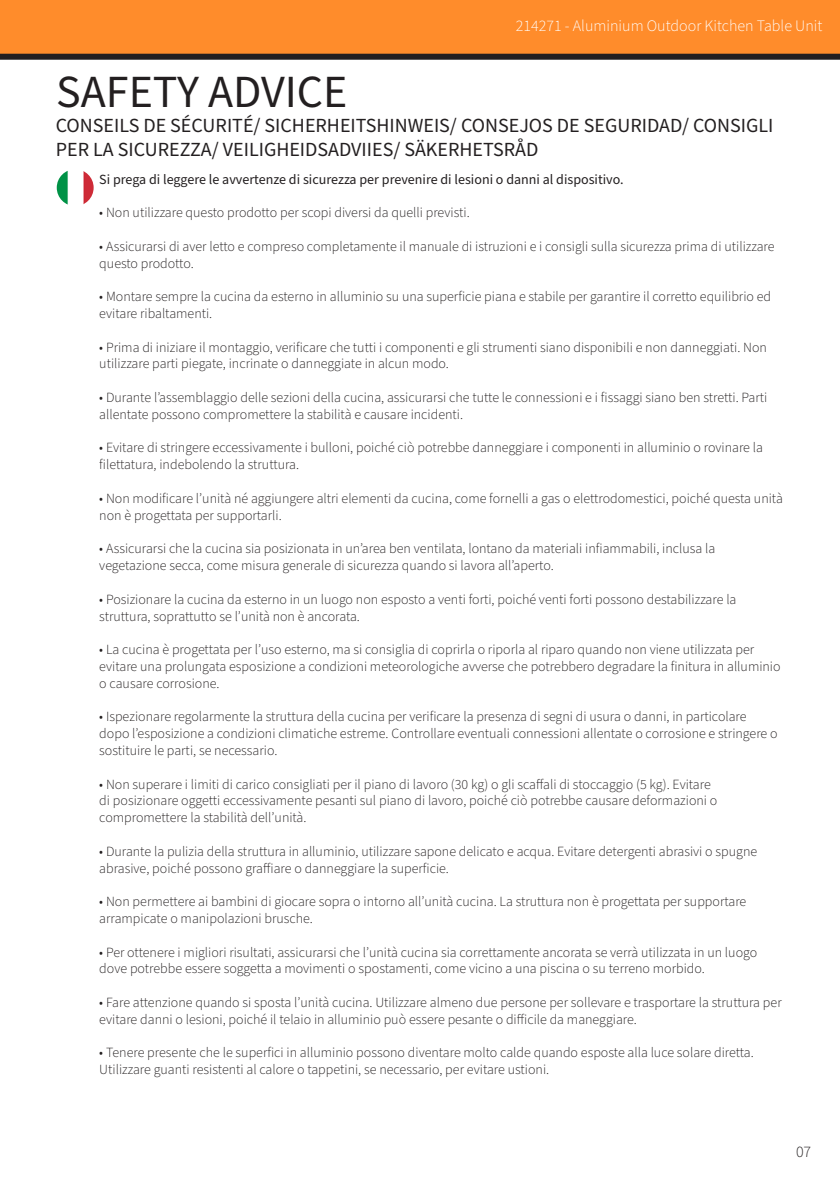
<style>
.page{position:relative;width:840px;height:1191px;background:#fff}
.page>*{position:absolute;margin:0;border:0;box-sizing:border-box;transform-origin:0 0}
.t1{font:46px "Source Sans Pro";color:#231f20}
.t2{font:20px/24px "Source Sans Pro";color:#231f20}
.t3{font:300 16px "Source Sans Pro";color:#fff}
.t4{font:300 16px "Source Sans Pro";color:#231f20}
.t5{font:300 14px/16.8px "Source Sans Pro";color:#231f20}
.t6{font:14px "Source Sans Pro";color:#231f20}
</style>
<div class="page">
<div style="left:0;top:0;width:839px;height:57px;background:#ff8c2b"></div>
<div style="left:0;top:54px;width:839px;height:6px;background:#231f20"></div>
<img style="left:57px;top:169px;width:37px;height:37px;border-radius:18px">
<p class="t3" style="left:515px;top:15px;width:308px">214271 - Aluminium Outdoor Kitchen Table Unit</p>
<p class="t1" style="left:56px;top:61px;width:292px">SAFETY ADVICE</p>
<p class="t2" style="left:56px;top:114px;width:718px">CONSEILS DE SÉCURITÉ/ SICHERHEITSHINWEIS/ CONSEJOS DE SEGURIDAD/ CONSIGLI<br>PER LA SICUREZZA/ VEILIGHEIDSADVIIES/ SÄKERHETSRÅD</p>
<p class="t6" style="left:99px;top:169px;width:525px">Si prega di leggere le avvertenze di sicurezza per prevenire di lesioni o danni al dispositivo.</p>
<p class="t5" style="left:99px;top:204px;width:371px">• Non utilizzare questo prodotto per scopi diversi da quelli previsti.</p>
<p class="t5" style="left:99px;top:238px;width:676px">• Assicurarsi di aver letto e compreso completamente il manuale di istruzioni e i consigli sulla sicurezza prima di utilizzare questo prodotto.</p>
<p class="t5" style="left:99px;top:288px;width:673px">• Montare sempre la cucina da esterno in alluminio su una superficie piana e stabile per garantire il corretto equilibrio ed evitare ribaltamenti.</p>
<p class="t5" style="left:99px;top:339px;width:668px">• Prima di iniziare il montaggio, verificare che tutti i componenti e gli strumenti siano disponibili e non danneggiati. Non utilizzare parti piegate, incrinate o danneggiate in alcun modo.</p>
<p class="t5" style="left:99px;top:389px;width:669px">• Durante l’assemblaggio delle sezioni della cucina, assicurarsi che tutte le connessioni e i fissaggi siano ben stretti. Parti allentate possono compromettere la stabilità e causare incidenti.</p>
<p class="t5" style="left:99px;top:440px;width:664px">• Evitare di stringere eccessivamente i bulloni, poiché ciò potrebbe danneggiare i componenti in alluminio o rovinare la filettatura, indebolendo la struttura.</p>
<p class="t5" style="left:99px;top:490px;width:684px">• Non modificare l’unità né aggiungere altri elementi da cucina, come fornelli a gas o elettrodomestici, poiché questa unità non è progettata per supportarli.</p>
<p class="t5" style="left:99px;top:540px;width:617px">• Assicurarsi che la cucina sia posizionata in un’area ben ventilata, lontano da materiali infiammabili, inclusa la vegetazione secca, come misura generale di sicurezza quando si lavora all’aperto.</p>
<p class="t5" style="left:99px;top:591px;width:638px">• Posizionare la cucina da esterno in un luogo non esposto a venti forti, poiché venti forti possono destabilizzare la struttura, soprattutto se l’unità non è ancorata.</p>
<p class="t5" style="left:99px;top:641px;width:682px">• La cucina è progettata per l’uso esterno, ma si consiglia di coprirla o riporla al riparo quando non viene utilizzata per evitare una prolungata esposizione a condizioni meteorologiche avverse che potrebbero degradare la finitura in alluminio o causare corrosione.</p>
<p class="t5" style="left:99px;top:708px;width:679px">• Ispezionare regolarmente la struttura della cucina per verificare la presenza di segni di usura o danni, in particolare dopo l’esposizione a condizioni climatiche estreme. Controllare eventuali connessioni allentate o corrosione e stringere o sostituire le parti, se necessario.</p>
<p class="t5" style="left:99px;top:776px;width:619px">• Non superare i limiti di carico consigliati per il piano di lavoro (30 kg) o gli scaffali di stoccaggio (5 kg). Evitare di posizionare oggetti eccessivamente pesanti sul piano di lavoro, poiché ciò potrebbe causare deformazioni o compromettere la stabilità dell’unità.</p>
<p class="t5" style="left:99px;top:843px;width:659px">• Durante la pulizia della struttura in alluminio, utilizzare sapone delicato e acqua. Evitare detergenti abrasivi o spugne abrasive, poiché possono graffiare o danneggiare la superficie.</p>
<p class="t5" style="left:99px;top:893px;width:648px">• Non permettere ai bambini di giocare sopra o intorno all’unità cucina. La struttura non è progettata per supportare arrampicate o manipolazioni brusche.</p>
<p class="t5" style="left:99px;top:944px;width:659px">• Per ottenere i migliori risultati, assicurarsi che l’unità cucina sia correttamente ancorata se verrà utilizzata in un luogo dove potrebbe essere soggetta a movimenti o spostamenti, come vicino a una piscina o su terreno morbido.</p>
<p class="t5" style="left:99px;top:994px;width:683px">• Fare attenzione quando si sposta l’unità cucina. Utilizzare almeno due persone per sollevare e trasportare la struttura per evitare danni o lesioni, poiché il telaio in alluminio può essere pesante o difficile da maneggiare.</p>
<p class="t5" style="left:99px;top:1044px;width:655px">• Tenere presente che le superfici in alluminio possono diventare molto calde quando esposte alla luce solare diretta.<br>Utilizzare guanti resistenti al calore o tappetini, se necessario, per evitare ustioni.</p>
<p class="t4" style="left:795px;top:1141px;width:17px">07</p>
</div>
